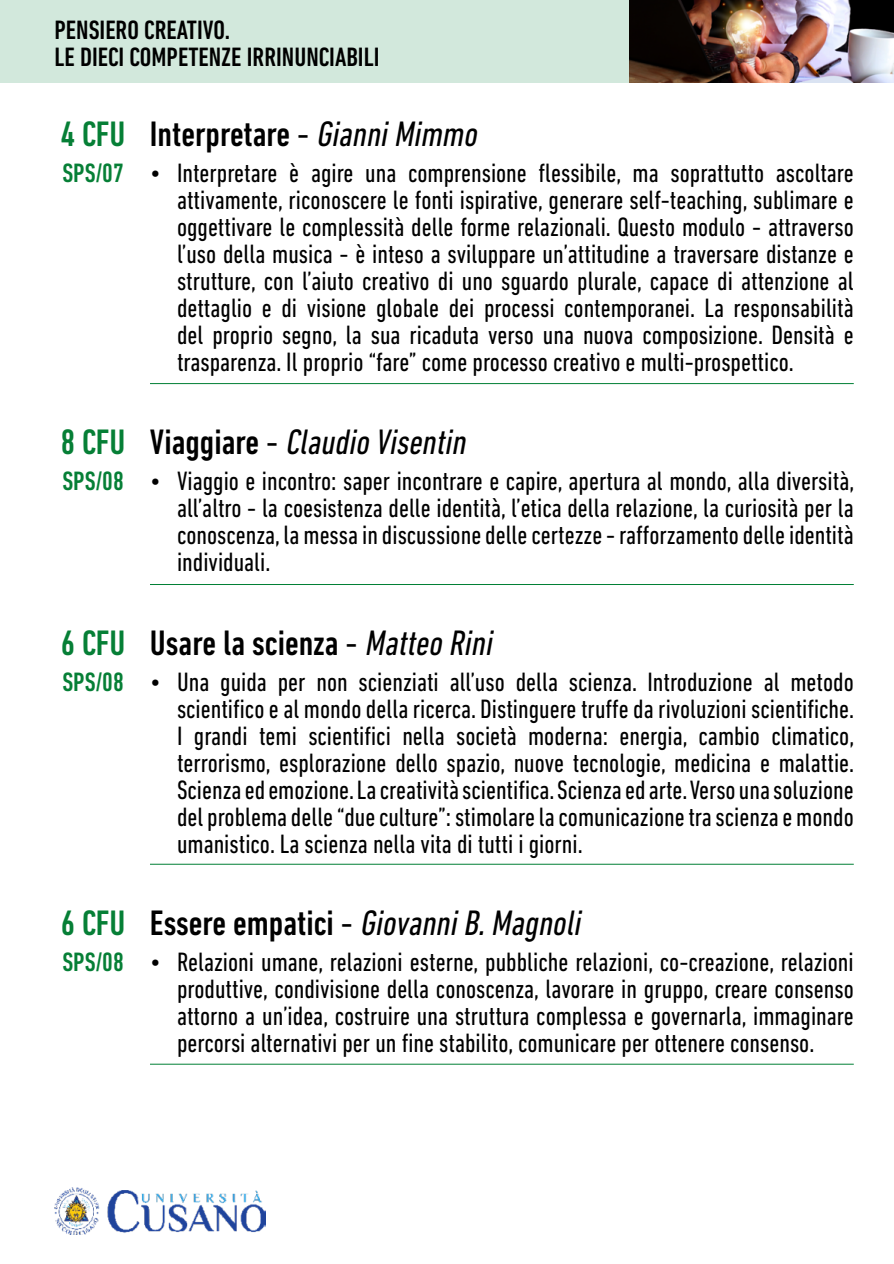
<style>
.page{position:relative;width:894px;height:1264px;background:#fff}
.page>*{position:absolute;margin:0;border:0;box-sizing:border-box;transform-origin:0 0}
.t1{font:italic condensed 36px "DIN Next LT Pro";color:#000}
.t2{font:500 condensed 36px "DIN Next LT Pro";color:#000}
.t3{font:500 condensed 36px "DIN Next LT Pro";color:#067f36}
.t4{font:condensed 27px/27px "DIN Next LT Pro";color:#000;text-align:justify}
.t5{font:500 condensed 27px "DIN Next LT Pro";color:#000}
.t6{font:500 condensed 27px "DIN Next LT Pro";color:#067f36}
.s1{font-weight:400}
.s2{font-weight:400;font-style:italic}
.s3{font-weight:500;font-style:normal}
.s4{font-style:normal}
</style>
<div class="page">
<img style="left:54px;top:1187px;width:211px;height:47px">
<div style="left:0;top:0;width:893px;height:83px;background:#d2e8dc"></div>
<hr style="left:150px;top:383px;width:703px;height:1px;background:#007f35">
<hr style="left:150px;top:584px;width:703px;height:1px;background:#007f35">
<hr style="left:150px;top:863px;width:703px;height:1px;background:#007f35">
<hr style="left:150px;top:1063px;width:703px;height:1px;background:#007f35">
<img style="left:630px;top:0;width:263px;height:83px">
<p class="t5" style="left:54px;top:15px;width:177px">PENSIERO CREATIVO.</p>
<p class="t5" style="left:54px;top:42px;width:326px">LE DIECI COMPETENZE IRRINUNCIABILI</p>
<p class="t3" style="left:61px;top:114px;width:66px">4 CFU</p>
<p class="t6" style="left:62px;top:158px;width:63px">SPS/07</p>
<p class="t2" style="left:150px;top:114px;width:335px">Interpretare <span class="s1">-</span> <span class="s2">GianniMimmo</span></p>
<p class="t4" style="left:177px;top:159px;width:678px;text-indent:-27px">• Interpretare è agire una comprensione flessibile, ma soprattutto ascoltare attivamente, riconoscere le fonti ispirative, generare self-teaching, sublimare e oggettivare le complessità delle forme relazionali. Questo modulo - attraverso l’uso della musica - è inteso a sviluppare un’attitudine a traversare distanze e strutture, con l’aiuto creativo di uno sguardo plurale, capace di attenzione al dettaglio e di visione globale dei processi contemporanei. La responsabilità del proprio segno, la sua ricaduta verso una nuova composizione. Densità e trasparenza. Il proprio “fare” come processo creativo e multi-prospettico.</p>
<p class="t3" style="left:61px;top:421px;width:66px">8 CFU</p>
<p class="t6" style="left:62px;top:465px;width:63px">SPS/08</p>
<p class="t1" style="left:150px;top:421px;width:324px"><span class="s3">V i a g g i a re</span> <span class="s4">-</span> Claudio Visentin</p>
<p class="t4" style="left:177px;top:467px;width:678px;text-indent:-27px">• Viaggio e incontro: saper incontrare e capire, apertura al mondo, alla diversità, all’altro - la coesistenza delle identità, l’etica della relazione, la curiosità per la conoscenza, la messa in discussione delle certezze - rafforzamento delle identità individuali.</p>
<p class="t3" style="left:61px;top:622px;width:66px">6 CFU</p>
<p class="t6" style="left:62px;top:666px;width:63px">SPS/08</p>
<p class="t2" style="left:150px;top:622px;width:350px">Usare la scienza <span class="s1">-</span> <span class="s2">Matteo Rini</span></p>
<p class="t4" style="left:177px;top:667px;width:678px;text-indent:-27px">• Una guida per non scienziati all’uso della scienza. Introduzione al metodo scientifico e al mondo della ricerca. Distinguere truffe da rivoluzioni scientifiche.<br>I grandi temi scientifici nella società moderna: energia, cambio climatico, terrorismo, esplorazione dello spazio, nuove tecnologie, medicina e malattie.<br>Scienza ed emozione. La creatività scientifica. Scienza ed arte. Verso una soluzione del problema delle “due culture”: stimolare la comunicazione tra scienza e mondo umanistico. La scienza nella vita di tutti i giorni.</p>
<p class="t3" style="left:61px;top:902px;width:66px">6 CFU</p>
<p class="t6" style="left:62px;top:946px;width:63px">SPS/08</p>
<p class="t1" style="left:150px;top:902px;width:439px"><span class="s3">Ess e re e m p a t i c i</span> <span class="s4">-</span> GiovanniB.Magnoli</p>
<p class="t4" style="left:177px;top:947px;width:678px;text-indent:-27px">• Relazioni umane, relazioni esterne, pubbliche relazioni, co-creazione, relazioni produttive, condivisione della conoscenza, lavorare in gruppo, creare consenso attorno a un’idea, costruire una struttura complessa e governarla, immaginare percorsi alternativi per un fine stabilito, comunicare per ottenere consenso.</p>
</div>
